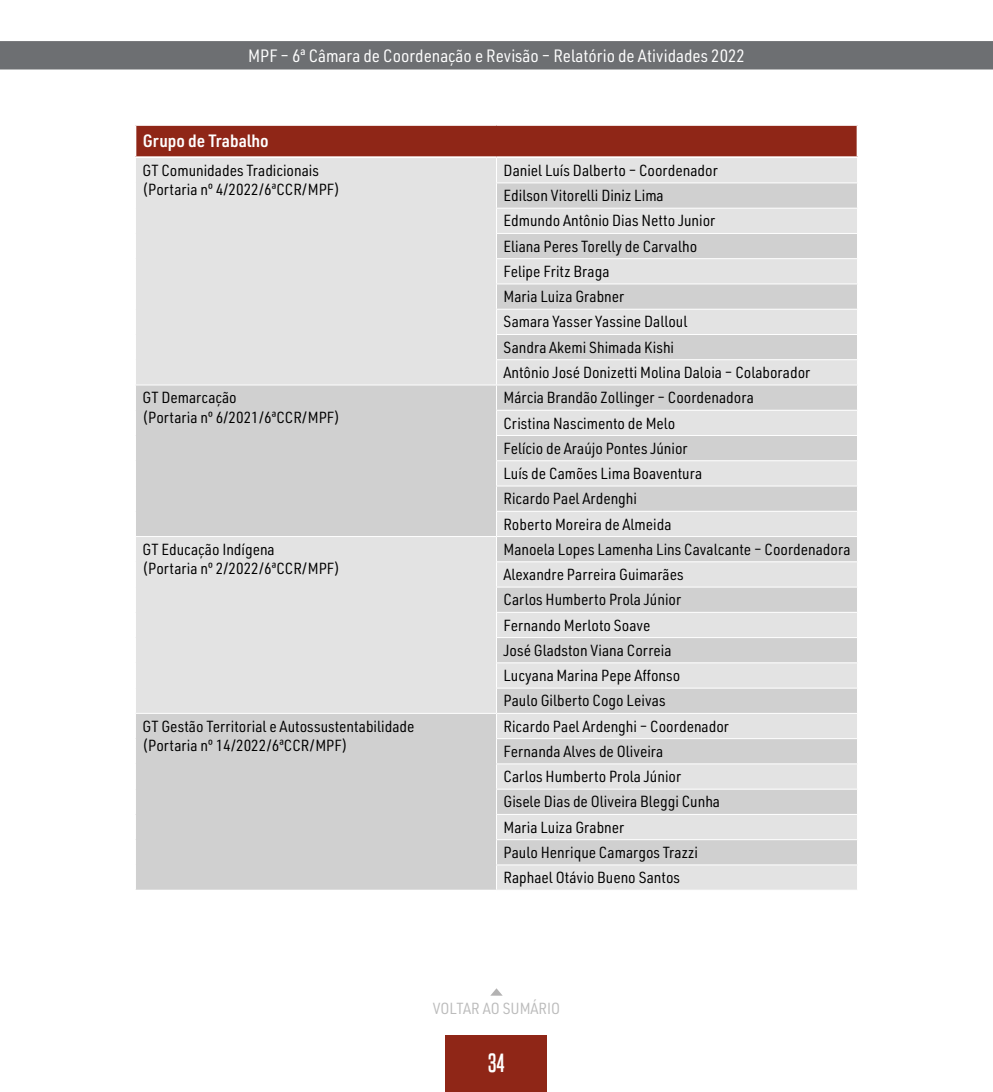
<style>
.page{position:relative;width:993px;height:1092px;background:#fff}
.page>*{position:absolute;margin:0;border:0;box-sizing:border-box;transform-origin:0 0}
.t1{font:24.5px "Built Titling Rg";color:#fff}
.t2{font:17.5px "URWDIN Semi Cond";color:#fff}
.t3{font:600 17.5px "URWDIN Semi Cond";color:#fff}
.t4{font:15.75px/25.2px "URWDIN Semi Cond";color:#000}
.t5{font:15.75px "URWDIN Semi Cond";color:#bcbcbc}
</style>
<div class="page">
<div style="left:445px;top:1034px;width:102px;height:57px;background:#8f2617"></div>
<div style="left:0;top:41px;width:992px;height:28px;background:#6d6f72"></div>
<svg style="left:491px;top:988px;width:11px;height:7px"></svg>
<div style="left:135px;top:125px;width:722px;height:32px;background:#8f2617"></div>
<div style="left:136px;top:158px;width:720px;height:731px;background:#e3e3e3"></div>
<svg style="left:136px;top:183px;width:720px;height:681px;background:#dadada"></svg>
<div style="left:135px;top:536px;width:361px;height:177px;background:#e3e3e3"></div>
<div style="left:135px;top:713px;width:361px;height:177px;background:#d0d0d0"></div>
<hr style="left:496px;top:208px;width:361px;height:1px;background:#fff">
<hr style="left:496px;top:233px;width:361px;height:1px;background:#fff">
<hr style="left:496px;top:258px;width:361px;height:1px;background:#fff">
<hr style="left:496px;top:283px;width:361px;height:1px;background:#fff">
<hr style="left:496px;top:309px;width:361px;height:1px;background:#fff">
<hr style="left:496px;top:334px;width:361px;height:1px;background:#fff">
<hr style="left:496px;top:485px;width:361px;height:1px;background:#fff">
<hr style="left:496px;top:586px;width:361px;height:1px;background:#fff">
<hr style="left:496px;top:662px;width:361px;height:1px;background:#fff">
<hr style="left:496px;top:763px;width:361px;height:1px;background:#fff">
<hr style="left:496px;top:788px;width:361px;height:1px;background:#fff">
<hr style="left:496px;top:813px;width:361px;height:1px;background:#fff">
<hr style="left:496px;top:839px;width:361px;height:1px;background:#fff">
<hr style="left:134px;top:124px;width:362px;height:2px;background:#fff">
<hr style="left:134px;top:126px;width:2px;height:30px;background:#fff">
<hr style="left:496px;top:124px;width:362px;height:2px;background:#fff">
<hr style="left:134px;top:156px;width:362px;height:2px;background:#fff">
<hr style="left:856px;top:126px;width:2px;height:30px;background:#fff">
<hr style="left:496px;top:156px;width:362px;height:2px;background:#fff">
<hr style="left:496px;top:182px;width:361px;height:1px;background:#fff">
<hr style="left:496px;top:359px;width:361px;height:1px;background:#fff">
<hr style="left:135px;top:384px;width:361px;height:1px;background:#fff">
<hr style="left:496px;top:384px;width:361px;height:1px;background:#fff">
<hr style="left:496px;top:410px;width:361px;height:1px;background:#fff">
<hr style="left:496px;top:435px;width:361px;height:1px;background:#fff">
<hr style="left:496px;top:460px;width:361px;height:1px;background:#fff">
<hr style="left:496px;top:511px;width:361px;height:1px;background:#fff">
<hr style="left:135px;top:536px;width:361px;height:1px;background:#fff">
<hr style="left:496px;top:536px;width:361px;height:1px;background:#fff">
<hr style="left:496px;top:561px;width:361px;height:1px;background:#fff">
<hr style="left:496px;top:612px;width:361px;height:1px;background:#fff">
<hr style="left:496px;top:637px;width:361px;height:1px;background:#fff">
<hr style="left:496px;top:687px;width:361px;height:1px;background:#fff">
<hr style="left:135px;top:713px;width:361px;height:1px;background:#fff">
<svg style="left:135px;top:537px;width:1px;height:352px"></svg>
<hr style="left:496px;top:713px;width:361px;height:1px;background:#fff">
<hr style="left:496px;top:738px;width:361px;height:1px;background:#fff">
<hr style="left:496px;top:864px;width:361px;height:1px;background:#fff">
<svg style="left:496px;top:158px;width:1px;height:731px"></svg>
<svg style="left:856px;top:158px;width:1px;height:731px"></svg>
<hr style="left:135px;top:889px;width:361px;height:1px;background:#fff">
<p class="t2" style="left:248px;top:44px;width:498px">MPF – 6ª Câmara de Coordenação e Revisão – Relatório de Atividades 2022</p>
<p class="t3" style="left:143px;top:129px;width:127px">Grupo de Trabalho</p>
<p class="t4" style="left:142px;top:160px;width:199px;line-height:19.2px">GT Comunidades Tradicionais (Portaria nº 4/2022/6ªCCR/MPF)</p>
<p class="t4" style="left:503px;top:157px;width:308px">Daniel Luís Dalberto – Coordenador<br>Edilson Vitorelli Diniz Lima<br>Edmundo Antônio Dias Netto Junior<br>Eliana Peres Torelly de Carvalho<br>Felipe Fritz Braga<br>Maria Luiza Grabner<br>Samara Yasser Yassine Dalloul<br>Sandra Akemi Shimada Kishi<br>Antônio José Donizetti Molina Daloia – Colaborador</p>
<p class="t4" style="left:142px;top:387px;width:199px;line-height:19.2px">GT Demarcação<br>(Portaria nº 6/2021/6ªCCR/MPF)</p>
<p class="t4" style="left:503px;top:384px;width:252px">Márcia Brandão Zollinger – Coordenadora<br>Cristina Nascimento de Melo<br>Felício de Araújo Pontes Júnior<br>Luís de Camões Lima Boaventura<br>Ricardo Pael Ardenghi<br>Roberto Moreira de Almeida</p>
<p class="t4" style="left:142px;top:539px;width:199px;line-height:19.2px">GT Educação Indígena<br>(Portaria nº 2/2022/6ªCCR/MPF)</p>
<p class="t4" style="left:503px;top:536px;width:348px">Manoela Lopes Lamenha Lins Cavalcante – Coordenadora<br>Alexandre Parreira Guimarães<br>Carlos Humberto Prola Júnior<br>Fernando Merloto Soave<br>José Gladston Viana Correia<br>Lucyana Marina Pepe Affonso<br>Paulo Gilberto Cogo Leivas</p>
<p class="t4" style="left:142px;top:716px;width:273px;line-height:19.2px">GT Gestão Territorial e Autossustentabilidade (Portaria nº 14/2022/6ªCCR/MPF)</p>
<p class="t4" style="left:503px;top:713px;width:227px">Ricardo Pael Ardenghi – Coordenador<br>Fernanda Alves de Oliveira<br>Carlos Humberto Prola Júnior<br>Gisele Dias de Oliveira Bleggi Cunha<br>Maria Luiza Grabner<br>Paulo Henrique Camargos Trazzi<br>Raphael Otávio Bueno Santos</p>
<p class="t5" style="left:432px;top:997px;width:129px">VOLTAR AO SUMÁRIO</p>
<h1 class="t1" style="left:488px;top:1048px;width:18px">34</h1>
</div>
